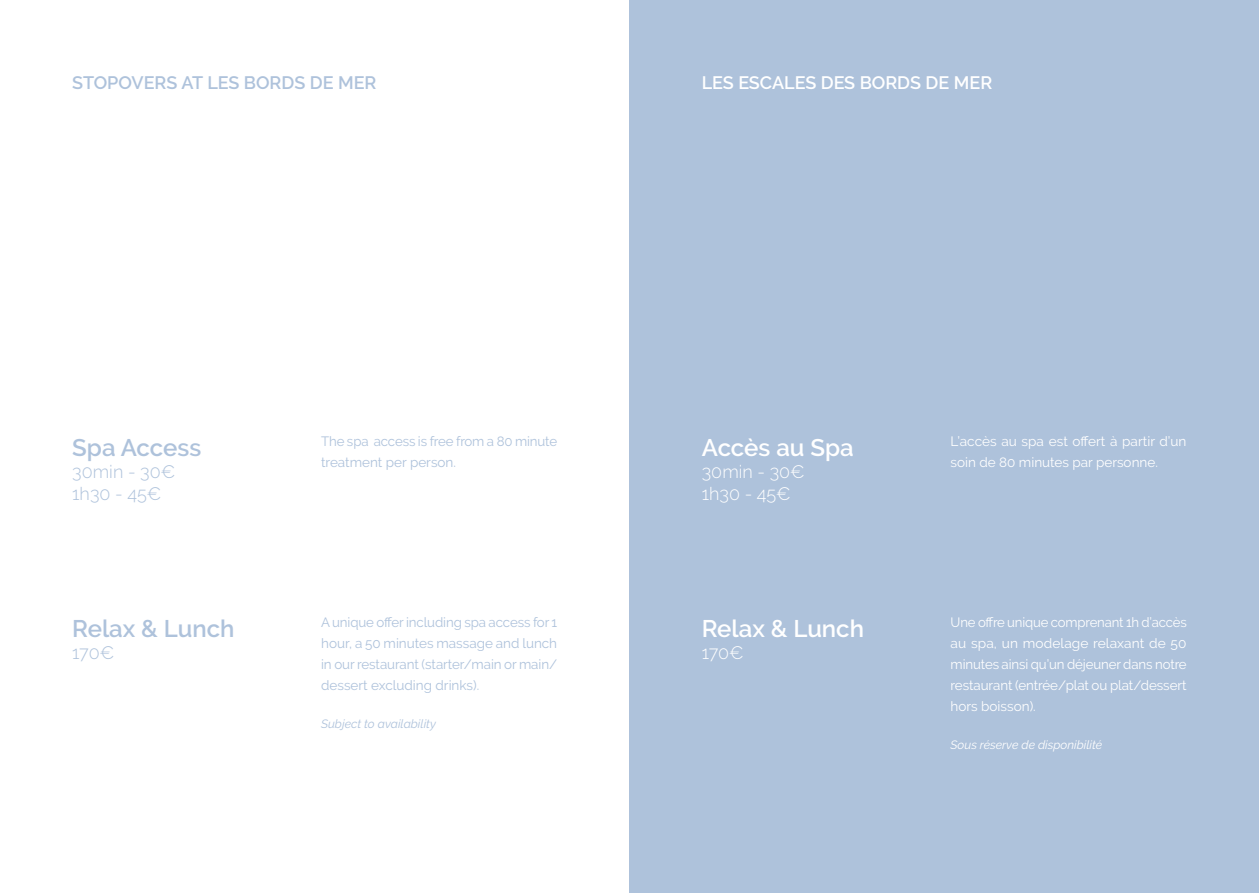
<style>
.page{position:relative;width:1259px;height:893px;background:#fff}
.page>*{position:absolute;margin:0;border:0;box-sizing:border-box;transform-origin:0 0}
.Style_de_paragraphe{font:600 24px "Raleway";color:#fff}
.Style_de_paragraphe-2{font:600 24px "Raleway";color:#aec2db}
.Style_de_paragraphe-3{font:600 18px "Raleway";color:#aec2db}
.Style_de_paragraphe-4{font:600 18px "Raleway";color:#fff}
.Style_de_paragraphe-5{font:300 18px "Raleway";color:#aec2db}
.Style_de_paragraphe-6{font:300 18px "Raleway";color:#fff}
.Style_de_paragraphe-7{font:13.5px/21px "Raleway";color:#fff;text-align:justify}
.Style_de_paragraphe-8{font:13.5px/21px "Raleway";letter-spacing:-.005em;color:#aec2db;text-align:justify}
.Style_de_paragraphe-9{font:italic 12px "Raleway";color:#fff}
.Style_de_paragraphe-10{font:italic 12px "Raleway";color:#aec2db}
</style>
<div class="page">
<div style="left:629px;top:0;width:630px;height:893px;background:#aec2db"></div>
<p class="Style_de_paragraphe-3" style="left:72px;top:73px;width:306px">STOPOVERS AT LES BORDS DE MER</p>
<p class="Style_de_paragraphe-2" style="left:72px;top:434px;width:131px">Spa Access</p>
<p class="Style_de_paragraphe-5" style="left:72px;top:461px;width:104px">30min - 30€</p>
<p class="Style_de_paragraphe-5" style="left:72px;top:483px;width:91px">1h30 - 45€</p>
<p class="Style_de_paragraphe-2" style="left:72px;top:615px;width:164px">Relax &amp; Lunch</p>
<p class="Style_de_paragraphe-5" style="left:72px;top:642px;width:43px">170€</p>
<p class="Style_de_paragraphe-8" style="left:321px;top:431px;width:238px">The spa access is free from a 80 minute treatment per person.</p>
<p class="Style_de_paragraphe-8" style="left:321px;top:612px;width:238px">A unique offer including spa access for 1 hour, a 50 minutes massage and lunch in our restaurant (starter/main or main/ dessert excluding drinks).</p>
<p class="Style_de_paragraphe-10" style="left:321px;top:716px;width:116px">Subject to availability</p>
<p class="Style_de_paragraphe-4" style="left:702px;top:73px;width:292px">LES ESCALES DES BORDS DE MER</p>
<p class="Style_de_paragraphe" style="left:702px;top:434px;width:153px">Accès au Spa</p>
<p class="Style_de_paragraphe-6" style="left:702px;top:461px;width:104px">30min - 30€</p>
<p class="Style_de_paragraphe-6" style="left:702px;top:483px;width:91px">1h30 - 45€</p>
<p class="Style_de_paragraphe" style="left:702px;top:615px;width:164px">Relax &amp; Lunch</p>
<p class="Style_de_paragraphe-6" style="left:702px;top:642px;width:43px">170€</p>
<p class="Style_de_paragraphe-7" style="left:950px;top:431px;width:237px">L’accès au spa est offert à partir d’un soin de 80 minutes par personne.</p>
<p class="Style_de_paragraphe-7" style="left:950px;top:612px;width:238px">Une offre unique comprenant 1h d’accès au spa, un modelage relaxant de 50 minutes ainsi qu’un déjeuner dans notre restaurant (entrée/plat ou plat/dessert hors boisson).</p>
<p class="Style_de_paragraphe-9" style="left:950px;top:737px;width:153px">Sous réserve de disponibilité</p>
</div>
